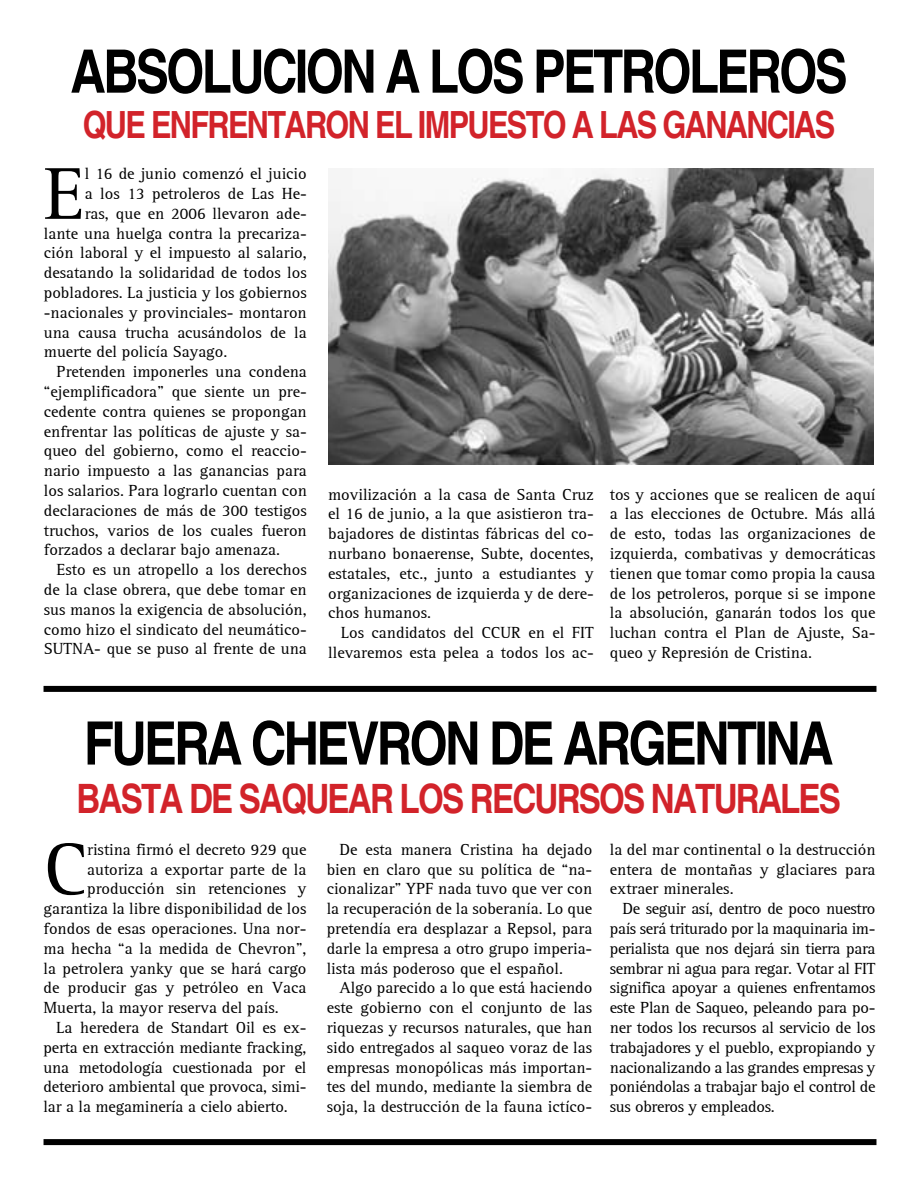
<style>
.page{position:relative;width:918px;height:1188px;background:#fff}
.page>*{position:absolute;margin:0;border:0;box-sizing:border-box;transform-origin:0 0}
.t1{font:75.9px "AT Rotis Serif";color:#000}
.t2{font:700 condensed 60px "Helvetica";letter-spacing:-.045em;color:#000}
.t3{font:700 condensed 40.5px "Helvetica";letter-spacing:-.045em;color:#d2232a}
.t4{font:700 condensed 37.5px "Helvetica";letter-spacing:-.045em;color:#d2232a}
.t5{font:16.5px/19.8px "AT Rotis Serif";color:#000;text-align:justify}
</style>
<div class="page">
<img style="left:328px;top:169px;width:545px;height:295px">
<div style="left:44px;top:686px;width:832px;height:6px;background:#000"></div>
<div style="left:44px;top:1139px;width:832px;height:6px;background:#000"></div>
<h2 class="t2" style="left:70px;top:35px;width:779px">ABSOLUCION A LOS PETROLEROS</h2>
<h3 class="t4" style="left:83px;top:102px;width:754px">QUE ENFRENTARON EL IMPUESTO A LAS GANANCIAS</h3>
<h1 class="t1" style="left:44px;top:150px;width:42px">E</h1>
<p class="t5" style="left:85px;top:164px;width:224px">l 16 de junio comenzó el juicio</p>
<p class="t5" style="left:85px;top:184px;width:224px">a los 13 petroleros de Las He-</p>
<p class="t5" style="left:85px;top:204px;width:224px">ras, que en 2006 llevaron ade-</p>
<p class="t5" style="left:44px;top:224px;width:264px">lante una huelga contra la precariza-</p>
<p class="t5" style="left:44px;top:244px;width:264px">ción laboral y el impuesto al salario,</p>
<p class="t5" style="left:44px;top:263px;width:264px">desatando la solidaridad de todos los</p>
<p class="t5" style="left:44px;top:283px;width:264px">pobladores. La justicia y los gobiernos</p>
<p class="t5" style="left:44px;top:303px;width:264px">-nacionales y provinciales- montaron</p>
<p class="t5" style="left:44px;top:323px;width:264px">una causa trucha acusándolos de la</p>
<p class="t5" style="left:44px;top:343px;width:185px">muerte del policía Sayago.</p>
<p class="t5" style="left:57px;top:362px;width:252px">Pretenden imponerles una condena</p>
<p class="t5" style="left:44px;top:382px;width:264px">“ejemplificadora” que siente un pre-</p>
<p class="t5" style="left:44px;top:402px;width:264px">cedente contra quienes se propongan</p>
<p class="t5" style="left:44px;top:422px;width:264px">enfrentar las políticas de ajuste y sa-</p>
<p class="t5" style="left:44px;top:442px;width:264px">queo del gobierno, como el reaccio-</p>
<p class="t5" style="left:44px;top:461px;width:264px">nario impuesto a las ganancias para</p>
<p class="t5" style="left:44px;top:481px;width:264px">los salarios. Para lograrlo cuentan con</p>
<p class="t5" style="left:44px;top:501px;width:264px">declaraciones de más de 300 testigos</p>
<p class="t5" style="left:44px;top:521px;width:264px">truchos, varios de los cuales fueron</p>
<p class="t5" style="left:44px;top:541px;width:238px">forzados a declarar bajo amenaza.</p>
<p class="t5" style="left:57px;top:560px;width:252px">Esto es un atropello a los derechos</p>
<p class="t5" style="left:44px;top:580px;width:264px">de la clase obrera, que debe tomar en</p>
<p class="t5" style="left:44px;top:600px;width:264px">sus manos la exigencia de absolución,</p>
<p class="t5" style="left:44px;top:620px;width:264px">como hizo el sindicato del neumático-</p>
<p class="t5" style="left:44px;top:640px;width:264px">SUTNA- que se puso al frente de una</p>
<p class="t5" style="left:328px;top:485px;width:267px">movilización a la casa de Santa Cruz el 16 de junio, a la que asistieron tra&shy;bajadores de distintas fábricas del co&shy;nurbano bonaerense, Subte, docentes, estatales, etc., junto a estudiantes y organizaciones de izquierda y de dere&shy;chos humanos.</p>
<p class="t5" style="left:328px;top:623px;width:267px;text-align:right">Los candidatos del CCUR en el FIT llevaremos esta pelea a todos los ac-</p>
<p class="t5" style="left:610px;top:485px;width:267px">tos y acciones que se realicen de aquí a las elecciones de Octubre. Más allá de esto, todas las organizaciones de izquierda, combativas y democráticas tienen que tomar como propia la causa de los petroleros, porque si se impone la absolución, ganarán todos los que luchan contra el Plan de Ajuste, Sa&shy;queo y Represión de Cristina.</p>
<h2 class="t2" style="left:84px;top:707px;width:751px">FUERA CHEVRON DE ARGENTINA</h2>
<h3 class="t3" style="left:76px;top:774px;width:766px">BASTA DE SAQUEAR LOS RECURSOS NATURALES</h3>
<h1 class="t1" style="left:44px;top:826px;width:45px">C</h1>
<p class="t5" style="left:87px;top:840px;width:221px">ristina firmó el decreto 929 que</p>
<p class="t5" style="left:87px;top:860px;width:221px">autoriza a exportar parte de la</p>
<p class="t5" style="left:87px;top:879px;width:221px">producción sin retenciones y</p>
<p class="t5" style="left:44px;top:899px;width:264px">garantiza la libre disponibilidad de los</p>
<p class="t5" style="left:44px;top:919px;width:264px">fondos de esas operaciones. Una nor-</p>
<p class="t5" style="left:44px;top:939px;width:265px">ma hecha “a la medida de Chevron”,</p>
<p class="t5" style="left:44px;top:959px;width:264px">la petrolera yanky que se hará cargo</p>
<p class="t5" style="left:44px;top:978px;width:264px">de producir gas y petróleo en Vaca</p>
<p class="t5" style="left:44px;top:998px;width:237px">Muerta, la mayor reserva del país.</p>
<p class="t5" style="left:56px;top:1018px;width:252px">La heredera de Standart Oil es ex-</p>
<p class="t5" style="left:44px;top:1038px;width:264px">perta en extracción mediante fracking,</p>
<p class="t5" style="left:44px;top:1058px;width:264px">una metodología cuestionada por el</p>
<p class="t5" style="left:44px;top:1077px;width:264px">deterioro ambiental que provoca, simi-</p>
<p class="t5" style="left:44px;top:1097px;width:246px">lar a la megaminería a cielo abierto.</p>
<p class="t5" style="left:327px;top:840px;width:267px;text-indent:13px">De esta manera Cristina ha dejado bien en claro que su política de “na&shy;cionalizar” YPF nada tuvo que ver con la recuperación de la soberanía. Lo que pretendía era desplazar a Repsol, para darle la empresa a otro grupo imperia&shy;lista más poderoso que el español.</p>
<p class="t5" style="left:327px;top:978px;width:267px;text-indent:13px">Algo parecido a lo que está haciendo este gobierno con el conjunto de las riquezas y recursos naturales, que han sido entregados al saqueo voraz de las empresas monopólicas más importan&shy;tes del mundo, mediante la siembra de soja, la destrucción de la fauna ictíco-</p>
<p class="t5" style="left:610px;top:840px;width:267px">la del mar continental o la destrucción entera de montañas y glaciares para extraer minerales.</p>
<p class="t5" style="left:610px;top:899px;width:267px;text-indent:13px">De seguir así, dentro de poco nuestro país será triturado por la maquinaria im&shy;perialista que nos dejará sin tierra para sembrar ni agua para regar. Votar al FIT significa apoyar a quienes enfrentamos este Plan de Saqueo, peleando para po&shy;ner todos los recursos al servicio de los trabajadores y el pueblo, expropiando y nacionalizando a las grandes empresas y poniéndolas a trabajar bajo el control de sus obreros y empleados.</p>
</div>
